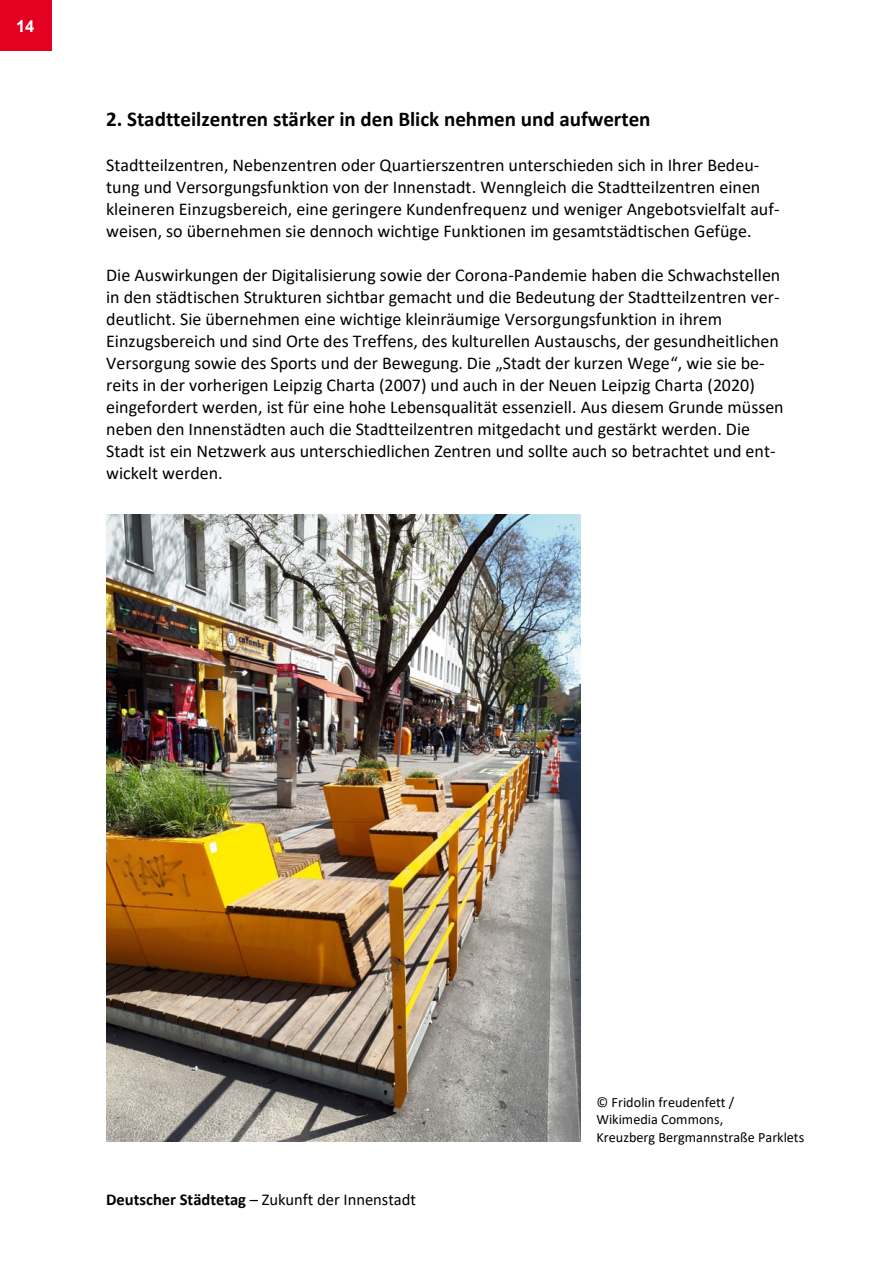
<style>
.page{position:relative;width:893px;height:1263px;background:#fff}
.page>*{position:absolute;margin:0;border:0;box-sizing:border-box;transform-origin:0 0}
.t1{font:700 21px "Calibri";color:#000}
.t2{font:18px/22px "Calibri";color:#000}
.t3{font:16.5px "Calibri";color:#000}
.t4{font:700 16.5px "Arial";color:#fff}
.t5{font:14.25px/17.4px "Calibri";color:#000}
.s1{font-weight:700}
</style>
<div class="page">
<div style="left:0;top:0;width:52px;height:51px;background:#e30020"></div>
<img style="left:106px;top:514px;width:475px;height:627px">
<p class="t4" style="left:16px;top:14px;width:20px">14</p>
<p class="t1" style="left:106px;top:104px;width:546px">2. Stadtteilzentren stärker in den Blick nehmen und aufwerten</p>
<p class="t2" style="left:106px;top:154px;width:675px">Stadtteilzentren, Nebenzentren oder Quartierszentren unterschieden sich in Ihrer Bedeu&shy;tung und Versorgungsfunktion von der Innenstadt. Wenngleich die Stadtteilzentren einen kleineren Einzugsbereich, eine geringere Kundenfrequenz und weniger Angebotsvielfalt auf&shy;weisen, so übernehmen sie dennoch wichtige Funktionen im gesamtstädtischen Gefüge.</p>
<p class="t2" style="left:106px;top:263px;width:679px">Die Auswirkungen der Digitalisierung sowie der Corona-Pandemie haben die Schwachstellen in den städtischen Strukturen sichtbar gemacht und die Bedeutung der Stadtteilzentren ver&shy;deutlicht. Sie übernehmen eine wichtige kleinräumige Versorgungsfunktion in ihrem Einzugsbereich und sind Orte des Treffens, des kulturellen Austauschs, der gesundheitlichen Versorgung sowie des Sports und der Bewegung. Die „Stadt der kurzen Wege“, wie sie be&shy;reits in der vorherigen Leipzig Charta (2007) und auch in der Neuen Leipzig Charta (2020) eingefordert werden, ist für eine hohe Lebensqualität essenziell. Aus diesem Grunde müssen neben den Innenstädten auch die Stadtteilzentren mitgedacht und gestärkt werden. Die Stadt ist ein Netzwerk aus unterschiedlichen Zentren und sollte auch so betrachtet und ent&shy;wickelt werden.</p>
<p class="t3" style="left:106px;top:1188px;width:311px"><span class="s1">Deutscher Städtetag</span> – Zukunft der Innenstadt</p>
<p class="t5" style="left:596px;top:1093px;width:209px">© Fridolin freudenfett /<br>Wikimedia Commons,<br>Kreuzberg Bergmannstraße Parklets</p>
</div>
